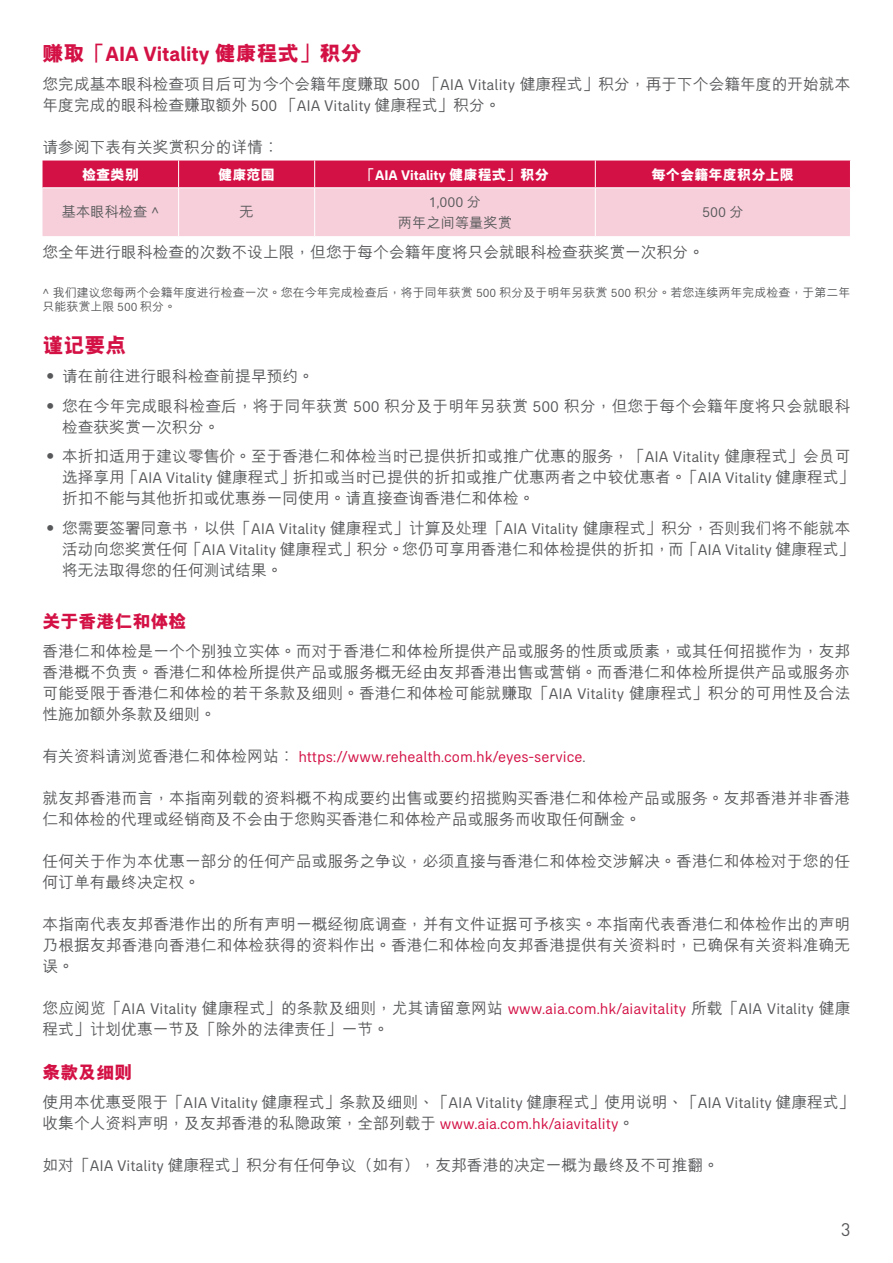
<style>
.page{position:relative;width:893px;height:1263px;background:#fff}
.page>*{position:absolute;margin:0;border:0;box-sizing:border-box;transform-origin:0 0}
.subhead{font:700 21px "AIA Everest";color:#d31145}
.subhead-2{font:800 21px "M Hei HKS";color:#d31145}
.subhead-3{font:800 18px "M Hei HKS";color:#d31145}
.t1{font:18px "DIN";color:#57585a}
.bodytext{font:500 15.75px/21px "M Hei HKS";color:#57585a}
.bodytext-2{font:15.75px "AIA Everest";color:#d31145}
.subhead-4{font:700 14.25px "AIA Everest";color:#fff}
.subhead-5{font:800 14.25px "M Hei HKS";color:#fff}
.subhead-6{font:500 14.25px "M Hei HKS";color:#57585a}
.subhead-7{font:14.25px "AIA Everest";color:#57585a}
.bodytext-3{font:500 12px/13.5px "M Hei HKS";color:#57585a}
.s1{font-family:"M Hei HKS";font-weight:800}
.s2{font-family:"AIA Everest";font-weight:400}
.s3{font-family:"M Hei HKS";font-weight:500}
.s4{font-family:"M Hei HKS";font-weight:500;color:#57585a}
.s5{color:#57585a}
.s6{font-family:"AIA Everest";font-weight:400;color:#d31145}
</style>
<div class="page">
<svg style="left:43px;top:161px;width:807px;height:75px;background:#e98ca5"></svg>
<hr style="left:43px;top:187px;width:136px;height:1px;background:#fff">
<hr style="left:179px;top:187px;width:136px;height:1px;background:#fff">
<hr style="left:178px;top:188px;width:1px;height:48px;background:#fff">
<hr style="left:315px;top:187px;width:280px;height:1px;background:#fff">
<hr style="left:314px;top:188px;width:1px;height:48px;background:#fff">
<hr style="left:595px;top:187px;width:256px;height:1px;background:#fff">
<hr style="left:595px;top:188px;width:1px;height:48px;background:#fff">
<p class="subhead" style="left:43px;top:42px;width:321px"><span class="s1">賺取「</span>AIA Vitality <span class="s1">健康程式」積分</span></p>
<p class="bodytext" style="left:43px;top:73px;width:809px">您完成基本眼科檢查項目後可為今個會籍年度賺取 <span class="s2">500</span> 「<span class="s2">AIA Vitality</span> 健康程式」積分，再於下個會籍年度的開始就本年度完成的眼科檢查賺取額外 <span class="s2">500</span> 「<span class="s2">AIA Vitality</span> 健康程式」積分。</p>
<p class="bodytext" style="left:43px;top:136px;width:238px">請參閱下表有關獎賞積分的詳情︰</p>
<p class="subhead-5" style="left:82px;top:165px;width:59px">檢查類別</p>
<p class="subhead-5" style="left:218px;top:165px;width:59px">健康範圍</p>
<p class="subhead-4" style="left:361px;top:166px;width:189px"><span class="s1">「</span>AIA Vitality <span class="s1">健康程式」積分</span></p>
<p class="subhead-5" style="left:652px;top:165px;width:144px">每個會籍年度積分上限</p>
<p class="subhead-6" style="left:62px;top:202px;width:99px">基本眼科檢查 <span class="s2">^</span></p>
<p class="subhead-6" style="left:239px;top:202px;width:16px">無</p>
<p class="subhead-7" style="left:429px;top:194px;width:54px">1,000 <span class="s3">分</span></p>
<p class="subhead-6" style="left:398px;top:212px;width:115px">兩年之間等量獎賞</p>
<p class="subhead-7" style="left:702px;top:204px;width:43px">500 <span class="s3">分</span></p>
<p class="bodytext" style="left:43px;top:241px;width:663px">您全年進行眼科檢查的次數不設上限，但您於每個會籍年度將只會就眼科檢查獲獎賞一次積分。</p>
<p class="bodytext-3" style="left:43px;top:285px;width:809px"><span class="s2">^</span> 我們建議您每兩個會籍年度進行檢查一次。您在今年完成檢查後，將於同年獲賞 <span class="s2">500</span> 積分及於明年另獲賞 <span class="s2">500</span> 積分。若您連續兩年完成檢查，於第二年只能獲賞上限 <span class="s2">500</span> 積分。</p>
<p class="subhead-2" style="left:43px;top:331px;width:85px">謹記要點</p>
<p class="bodytext" style="left:43px;top:365px;width:273px">‧ 請在前往進行眼科檢查前提早預約。</p>
<p class="bodytext" style="left:62px;top:394px;width:790px;text-indent:-20px">‧ 您在今年完成眼科檢查後，將於同年獲賞 <span class="s2">500</span> 積分及於明年另獲賞 <span class="s2">500</span> 積分，但您於每個會籍年度將只會就眼科檢查獲獎賞一次積分。</p>
<p class="bodytext" style="left:62px;top:445px;width:794px;text-indent:-20px">‧ 本折扣適用於建議零售價。至於香港仁和體檢當時已提供折扣或推廣優惠的服務，「<span class="s2">AIA Vitality</span> 健康程式」會員可選擇享用「<span class="s2">AIA Vitality</span> 健康程式」折扣或當時已提供的折扣或推廣優惠兩者之中較優惠者。「<span class="s2">AIA Vitality</span> 健康程式」折扣不能與其他折扣或優惠券一同使用。請直接查詢香港仁和體檢。</p>
<p class="bodytext" style="left:62px;top:516px;width:794px;text-indent:-20px">‧ 您需要簽署同意書，以供「<span class="s2">AIA Vitality</span> 健康程式」計算及處理「<span class="s2">AIA Vitality</span> 健康程式」積分，否則我們將不能就本活動向您獎賞任何「<span class="s2">AIA Vitality</span> 健康程式」積分。您仍可享用香港仁和體檢提供的折扣，而「<span class="s2">AIA Vitality</span> 健康程式」將無法取得您的任何測試結果。</p>
<p class="subhead-3" style="left:43px;top:609px;width:145px">關於香港仁和體檢</p>
<p class="bodytext" style="left:43px;top:639px;width:809px;text-align:justify">香港仁和體檢是一個個別獨立實體。而對於香港仁和體檢所提供產品或服務的性質或質素，或其任何招攬作為，友邦香港概不負責。香港仁和體檢所提供產品或服務概無經由友邦香港出售或營銷。而香港仁和體檢所提供產品或服務亦可能受限於香港仁和體檢的若干條款及細則。香港仁和體檢可能就賺取「<span class="s2">AIA Vitality</span> 健康程式」積分的可用性及合法性施加額外條款及細則。</p>
<p class="bodytext-2" style="left:43px;top:748px;width:544px"><span class="s4">有關資料請瀏覽香港仁和體檢網站︰</span> https://www.rehealth.com.hk/eyes-service<span class="s5">.</span></p>
<p class="bodytext" style="left:43px;top:786px;width:809px">就友邦香港而言，本指南列載的資料概不構成要約出售或要約招攬購買香港仁和體檢產品或服務。友邦香港並非香港仁和體檢的代理或經銷商及不會由於您購買香港仁和體檢產品或服務而收取任何酬金。</p>
<p class="bodytext" style="left:43px;top:849px;width:809px">任何關於作為本優惠一部分的任何產品或服務之爭議，必須直接與香港仁和體檢交涉解決。香港仁和體檢對於您的任何訂單有最終決定權。</p>
<p class="bodytext" style="left:43px;top:912px;width:809px;text-align:justify">本指南代表友邦香港作出的所有聲明一概經徹底調查，並有文件證據可予核實。本指南代表香港仁和體檢作出的聲明乃根據友邦香港向香港仁和體檢獲得的資料作出。香港仁和體檢向友邦香港提供有關資料時，已確保有關資料準確無誤。</p>
<p class="bodytext" style="left:43px;top:996px;width:809px">您應閱覽「<span class="s2">AIA Vitality</span> 健康程式」的條款及細則，尤其請留意網站 <span class="s6">www.aia.com.hk/aiavitality</span> 所載「<span class="s2">AIA Vitality</span> 健康程式」計劃優惠一節及「除外的法律責任」一節。</p>
<p class="subhead-3" style="left:43px;top:1060px;width:91px">條款及細則</p>
<p class="bodytext" style="left:43px;top:1090px;width:813px">使用本優惠受限於「<span class="s2">AIA Vitality</span> 健康程式」條款及細則、「<span class="s2">AIA Vitality</span> 健康程式」使用說明、「<span class="s2">AIA Vitality</span> 健康程式」收集個人資料聲明，及友邦香港的私隱政策，全部列載於 <span class="s6">www.aia.com.hk/aiavitality</span>。</p>
<p class="bodytext" style="left:43px;top:1153px;width:678px">如對「<span class="s2">AIA Vitality</span> 健康程式」積分有任何爭議（如有），友邦香港的決定一概為最終及不可推翻。</p>
<p class="t1" style="left:841px;top:1218px;width:11px">3</p>
</div>
